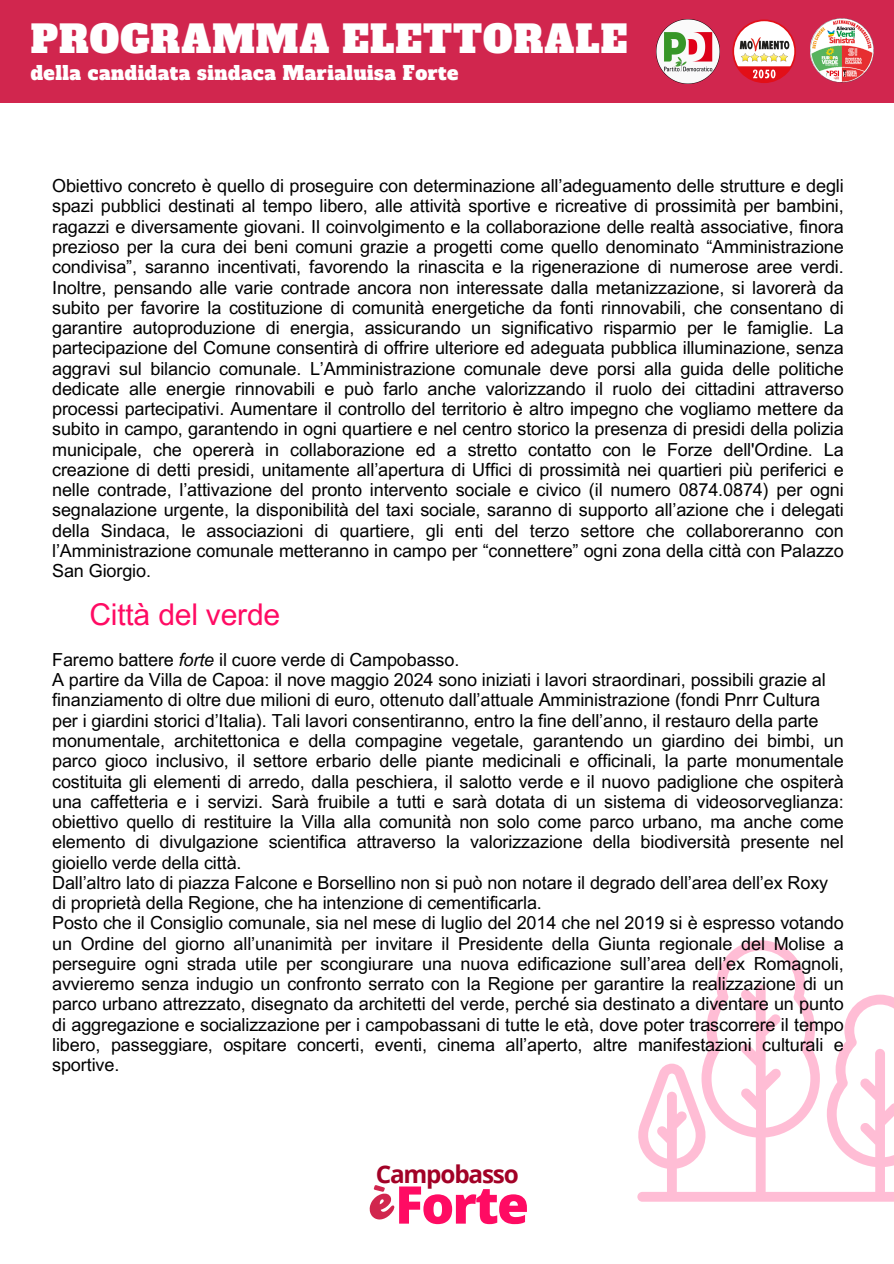
<style>
.page{position:relative;width:894px;height:1264px;background:#fff}
.page>*{position:absolute;margin:0;border:0;box-sizing:border-box;transform-origin:0 0}
.t1{font:800 52.05px "Open Sans";letter-spacing:-.035em;color:#ff0b63}
.t2{font:37.2px "Alfa Slab One";letter-spacing:.03em;color:#fff}
.t3{font:30px "Arial MT Pro";letter-spacing:-.005em;color:#ff0b63}
.t4{font:700 24.3px "Open Sans";letter-spacing:-.05em;color:#a20126}
.t5{font:18.9px "Alfa Slab One";letter-spacing:.03em;color:#fff}
.t6{font:18px/20.2px "Arial MT Pro";letter-spacing:-.005em;color:#000;text-align:justify}
.s1{font-style:italic}
</style>
<div class="page">
<div style="left:0;top:0;width:893px;height:102px;background:#d1264e"></div>
<img style="left:656px;top:20px;width:63px;height:64px">
<svg style="left:732px;top:19px;width:63px;height:64px"></svg>
<img style="left:810px;top:18px;width:64px;height:65px">
<svg style="left:637px;top:940px;width:256px;height:261px"></svg>
<p class="t2" style="left:31px;top:14px;width:598px">PROGRAMMA ELETTORALE</p>
<p class="t5" style="left:31px;top:60px;width:429px">della candidata sindaca Marialuisa Forte</p>
<p class="t6" style="left:52px;top:178px;width:793px">Obiettivo concreto è quello di proseguire con determinazione all’adeguamento delle strutture e degli spazi pubblici destinati al tempo libero, alle attività sportive e ricreative di prossimità per bambini, ragazzi e diversamente giovani. Il coinvolgimento e la collaborazione delle realtà associative, finora prezioso per la cura dei beni comuni grazie a progetti come quello denominato “Amministrazione condivisa”, saranno incentivati, favorendo la rinascita e la rigenerazione di numerose aree verdi.<br>Inoltre, pensando alle varie contrade ancora non interessate dalla metanizzazione, si lavorerà da subito per favorire la costituzione di comunità energetiche da fonti rinnovabili, che consentano di garantire autoproduzione di energia, assicurando un significativo risparmio per le famiglie. La partecipazione del Comune consentirà di offrire ulteriore ed adeguata pubblica illuminazione, senza aggravi sul bilancio comunale. L’Amministrazione comunale deve porsi alla guida delle politiche dedicate alle energie rinnovabili e può farlo anche valorizzando il ruolo dei cittadini attraverso processi partecipativi. Aumentare il controllo del territorio è altro impegno che vogliamo mettere da subito in campo, garantendo in ogni quartiere e nel centro storico la presenza di presidi della polizia municipale, che opererà in collaborazione ed a stretto contatto con le Forze dell'Ordine. La creazione di detti presidi, unitamente all’apertura di Uffici di prossimità nei quartieri più periferici e nelle contrade, l’attivazione del pronto intervento sociale e civico (il numero 0874.0874) per ogni segnalazione urgente, la disponibilità del taxi sociale, saranno di supporto all’azione che i delegati della Sindaca, le associazioni di quartiere, gli enti del terzo settore che collaboreranno con l’Amministrazione comunale metteranno in campo per “connettere” ogni zona della città con Palazzo San Giorgio.</p>
<p class="t3" style="left:89px;top:603px;width:192px">Città del verde</p>
<p class="t6" style="left:52px;top:651px;width:408px">Faremo battere <span class="s1">forte</span> il cuore verde di Campobasso.</p>
<h3 class="t6" style="left:52px;top:672px;width:775px">A partire da Villa de Capoa: il nove maggio 2024 sono iniziati i lavori straordinari, possibili grazie al</h3>
<p class="t6" style="left:52px;top:692px;width:769px">finanziamento di oltre due milioni di euro, ottenuto dall’attuale Amministrazione (fondi Pnrr Cultura</p>
<p class="t6" style="left:52px;top:712px;width:767px">per i giardini storici d’Italia). Tali lavori consentiranno, entro la fine dell’anno, il restauro della parte</p>
<p class="t6" style="left:52px;top:732px;width:793px">monumentale, architettonica e della compagine vegetale, garantendo un giardino dei bimbi, un parco gioco inclusivo, il settore erbario delle piante medicinali e officinali, la parte monumentale costituita gli elementi di arredo, dalla peschiera, il salotto verde e il nuovo padiglione che ospiterà una caffetteria e i servizi. Sarà fruibile a tutti e sarà dotata di un sistema di videosorveglianza: obiettivo quello di restituire la Villa alla comunità non solo come parco urbano, ma anche come elemento di divulgazione scientifica attraverso la valorizzazione della biodiversità presente nel gioiello verde della città.</p>
<p class="t6" style="left:52px;top:874px;width:777px">Dall’altro lato di piazza Falcone e Borsellino non si può non notare il degrado dell’area dell’ex Roxy</p>
<p class="t6" style="left:52px;top:894px;width:491px">di proprietà della Regione, che ha intenzione di cementificarla.</p>
<p class="t6" style="left:52px;top:915px;width:793px">Posto che il Consiglio comunale, sia nel mese di luglio del 2014 che nel 2019 si è espresso votando un Ordine del giorno all’unanimità per invitare il Presidente della Giunta regionale del Molise a perseguire ogni strada utile per scongiurare una nuova edificazione sull’area dell’ex Romagnoli, avvieremo senza indugio un confronto serrato con la Regione per garantire la realizzazione di un parco urbano attrezzato, disegnato da architetti del verde, perché sia destinato a diventare un punto di aggregazione e socializzazione per i campobassani di tutte le età, dove poter trascorrere il tempo libero, passeggiare, ospitare concerti, eventi, cinema all’aperto, altre manifestazioni culturali e sportive.</p>
<p class="t4" style="left:375px;top:1156px;width:145px">Campobasso</p>
<p class="t1" style="left:395px;top:1167px;width:135px">Forte</p>
</div>
